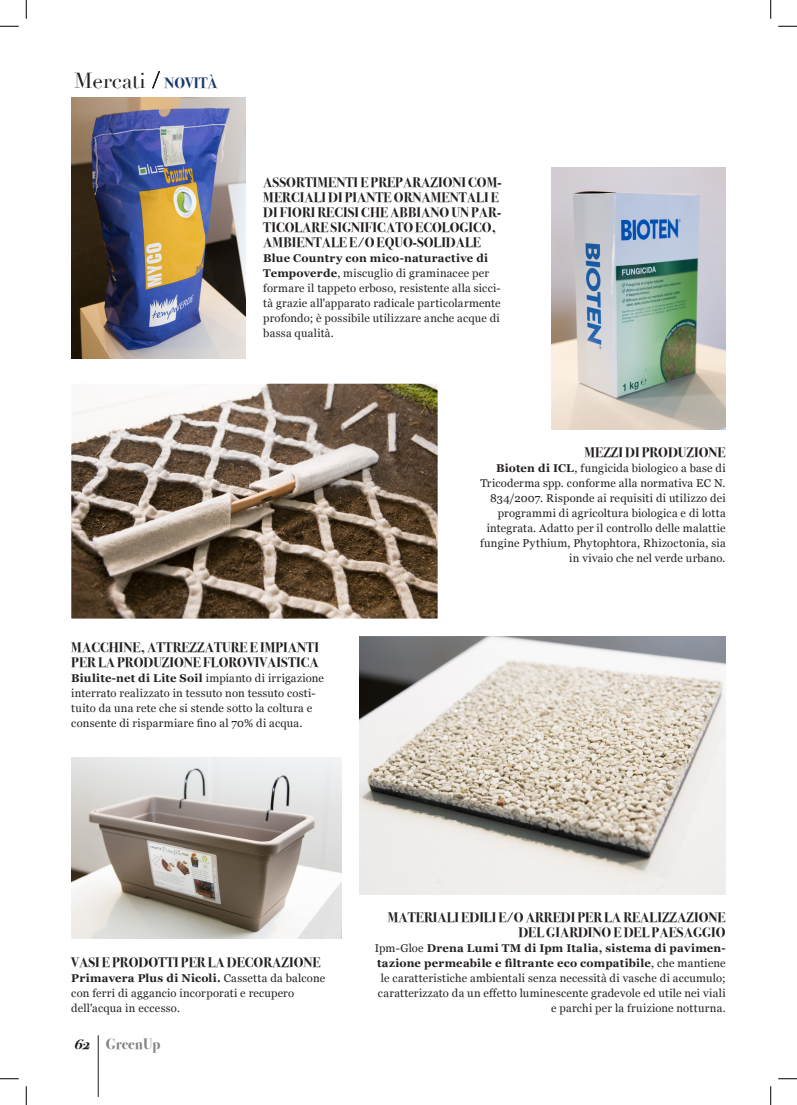
<style>
.page{position:relative;width:797px;height:1105px;background:#fff}
.page>*{position:absolute;margin:0;border:0;box-sizing:border-box;transform-origin:0 0}
.t1{font:21.25px "Didot";color:#231f20}
.t2{font:700 15px "Bodoni Svty Two OSITCTT";color:#808285}
.Titoletto{font:700 13.75px/15px "Bodoni Svty Two ITCTT";color:#231f20}
.Testo_articolo{font:11.25px/15px "Georgia";letter-spacing:.02em;color:#231f20}
.s1{font-family:"Didot HTF B06 Bold"}
.s2{font-family:"Bodoni Svty Two ITCTT";font-weight:700;font-size:15px;color:#1a3969}
.s3{font-weight:700}
.s4{font-style:italic;color:#231f20}
</style>
<div class="page">
<hr style="left:98px;top:1035px;width:1px;height:61px;background:#231f20">
<svg style="left:152px;top:71px;width:8px;height:18px"></svg>
<img style="left:71px;top:97px;width:174px;height:260px">
<img style="left:551px;top:168px;width:174px;height:261px">
<img style="left:359px;top:636px;width:366px;height:258px">
<svg style="left:71px;top:357px;width:393px;height:288px"></svg>
<img style="left:71px;top:758px;width:270px;height:180px">
<svg style="left:0;top:25px;width:19px;height:2px"></svg>
<svg style="left:778px;top:25px;width:19px;height:2px"></svg>
<svg style="left:0;top:1078px;width:19px;height:1px"></svg>
<svg style="left:778px;top:1078px;width:19px;height:1px"></svg>
<svg style="left:25px;top:0;width:2px;height:19px"></svg>
<svg style="left:25px;top:1086px;width:2px;height:19px"></svg>
<svg style="left:770px;top:0;width:1px;height:19px"></svg>
<svg style="left:770px;top:1086px;width:1px;height:19px"></svg>
<h1 class="t1" style="left:74px;top:67px;width:145px">Mercati <span class="s1">/</span> <span class="s2">NOVITÀ</span></h1>
<p class="Titoletto" style="left:263px;top:174px;width:240px">ASSORTIMENTI E PREPARAZIONI COM-MERCIALI DI PIANTE ORNAMENTALI E DI FIORI RECISI CHE ABBIANO UN PAR-TICOLARE SIGNIFICATO ECOLOGICO, AMBIENTALE E/O EQUO-SOLIDALE</p>
<p class="Testo_articolo" style="left:263px;top:250px;width:239px"><span class="s3">Blue Country con mico-naturactive di Tempoverde</span>, miscuglio di graminacee per formare il tappeto erboso, resistente alla sicci&shy;tà grazie all'apparato radicale particolarmente profondo; è possibile utilizzare anche acque di bassa qualità.</p>
<p class="Titoletto" style="left:584px;top:444px;width:143px">MEZZI DI PRODUZIONE</p>
<p class="Testo_articolo" style="left:480px;top:460px;width:247px;text-align:right"><span class="s3">Bioten di ICL</span>, fungicida biologico a base di Tricoderma spp. conforme alla normativa EC N.<br>834/2007. Risponde ai requisiti di utilizzo dei programmi di agricoltura biologica e di lotta integrata. Adatto per il controllo delle malattie fungine Pythium, Phytophtora, Rhizoctonia, sia in vivaio che nel verde urbano.</p>
<p class="Titoletto" style="left:71px;top:639px;width:249px">MACCHINE, ATTREZZATURE E IMPIANTI<br>PER LA PRODUZIONE FLOROVIVAISTICA</p>
<p class="Testo_articolo" style="left:71px;top:670px;width:254px"><span class="s3">Biulite-net di Lite Soil</span> impianto di irrigazione interrato realizzato in tessuto non tessuto costi&shy;tuito da una rete che si stende sotto la coltura e consente di risparmiare fino al 70% di acqua.</p>
<p class="Titoletto" style="left:71px;top:954px;width:251px">VASI E PRODOTTI PER LA DECORAZIONE</p>
<p class="Testo_articolo" style="left:71px;top:970px;width:255px"><span class="s3">Primavera Plus di Nicoli.</span> Cassetta da balcone con ferri di aggancio incorporati e recupero dell'acqua in eccesso.</p>
<h2 class="t2" style="left:74px;top:1035px;width:88px"><span class="s4">62</span> GreenUp</h2>
<p class="Titoletto" style="left:388px;top:909px;width:339px;text-align:right">MATERIALI EDILI E/O ARREDI PER LA REALIZZAZIONE<br>DEL GIARDINO E DEL PAESAGGIO</p>
<p class="Testo_articolo" style="left:375px;top:940px;width:352px;text-align:right">Ipm-Gloe <span class="s3">Drena Lumi TM di Ipm Italia, sistema di pavimen&shy;tazione permeabile e filtrante eco compatibile</span>, che mantiene le caratteristiche ambientali senza necessità di vasche di accumulo; caratterizzato da un effetto luminescente gradevole ed utile nei viali e parchi per la fruizione notturna.</p>
</div>
